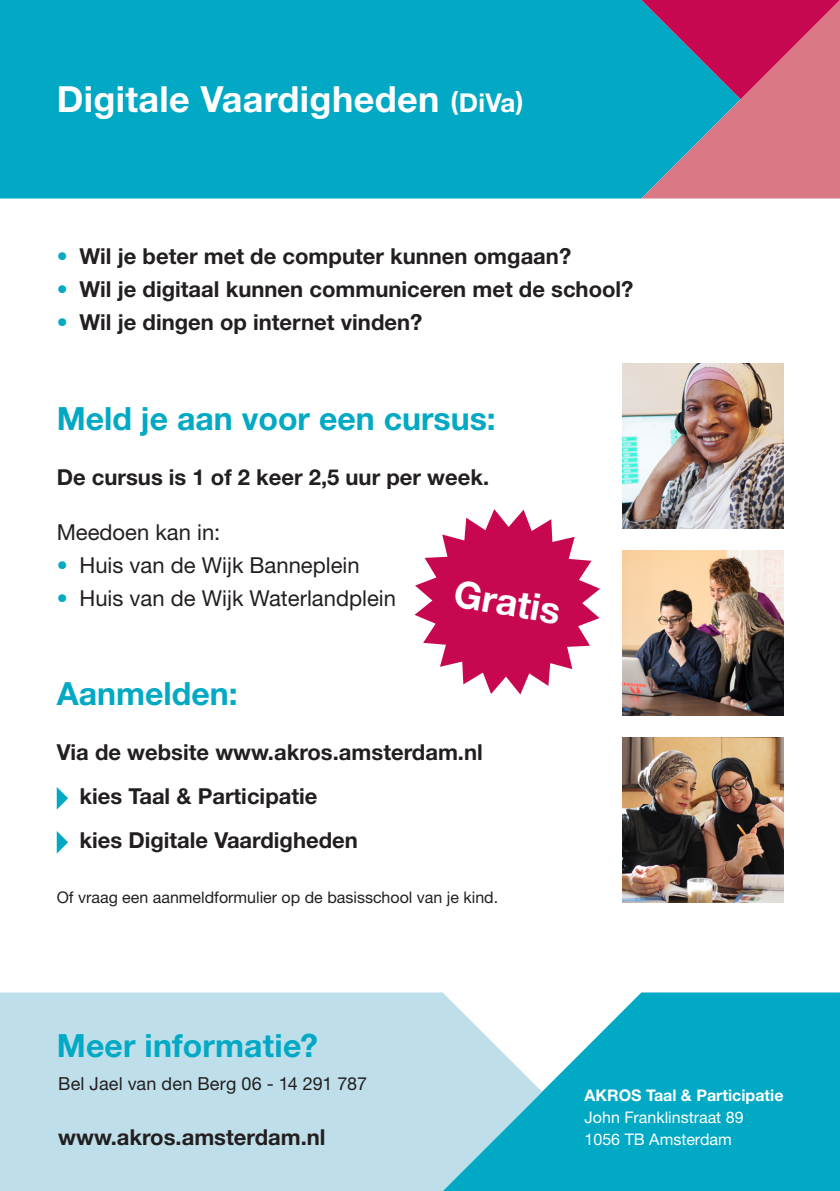
<style>
.page{position:relative;width:840px;height:1191px;background:#fff}
.page>*{position:absolute;margin:0;border:0;box-sizing:border-box;transform-origin:0 0}
.body_Helvetica_8_11{font:700 37.4px "Helvetica Neue LT Std";color:#fff}
.t1{font:700 36px "Helvetica Neue LT Std";letter-spacing:.01em;color:#fff}
.body_Helvetica_8_11-2{font:700 32px "Helvetica Neue LT Std";color:#01a9c4}
.body_Helvetica_8_11-3{font:700 22px "Helvetica Neue LT Std";color:#231f20}
.body_Helvetica_8_11-4{font:22px "Helvetica Neue LT Std";color:#231f20}
.body_Helvetica_8_11-5{font:18px "Helvetica Neue LT Std";letter-spacing:.01em;color:#231f20}
.body_Helvetica_8_11-6{font:16px "Helvetica Neue LT Std";color:#231f20}
.body_Helvetica_8_11-7{font:16px "Helvetica Neue LT Std";color:#fff}
.body_Helvetica_8_11-8{font:700 16px "Helvetica Neue LT Std";color:#fff}
.s1{font-size:26px}
.s2{color:#01a9c4}
.s3{font-weight:700;color:#01a9c4}
</style>
<div class="page">
<img style="left:622px;top:550px;width:160px;height:165px">
<img style="left:622px;top:363px;width:160px;height:165px">
<img style="left:622px;top:737px;width:160px;height:165px">
<div style="left:0;top:0;width:641px;height:198px;background:#01a9c4"></div>
<svg style="left:641px;top:0;width:198px;height:198px;background:#9a6989"></svg>
<svg style="left:541px;top:992px;width:298px;height:199px;background:#17b0c9"></svg>
<svg style="left:0;top:992px;width:541px;height:199px;background:#b8dee9"></svg>
<svg style="left:57px;top:787px;width:11px;height:22px"></svg>
<svg style="left:57px;top:831px;width:11px;height:22px"></svg>
<svg style="left:414px;top:509px;width:185px;height:185px"></svg>
<p class="t1" style="left:57px;top:77px;width:468px">Digitale Vaardigheden <span class="s1">(DiVa)</span></p>
<p class="body_Helvetica_8_11-3" style="left:57px;top:243px;width:515px"><span class="s2">•</span> Wil je beter met de computer kunnen omgaan?</p>
<p class="body_Helvetica_8_11-3" style="left:57px;top:276px;width:578px"><span class="s2">•</span> Wil je digitaal kunnen communiceren met de school?</p>
<p class="body_Helvetica_8_11-3" style="left:57px;top:309px;width:367px"><span class="s2">•</span> Wil je dingen op internet vinden?</p>
<p class="body_Helvetica_8_11-2" style="left:57px;top:398px;width:440px">Meld je aan voor een cursus:</p>
<p class="body_Helvetica_8_11-3" style="left:57px;top:463px;width:433px">De cursus is 1 of 2 keer 2,5 uur per week.</p>
<p class="body_Helvetica_8_11-4" style="left:57px;top:518px;width:165px">Meedoen kan in:</p>
<p class="body_Helvetica_8_11-4" style="left:57px;top:551px;width:304px"><span class="s3">•</span> Huis van de Wijk Banneplein</p>
<p class="body_Helvetica_8_11-4" style="left:57px;top:584px;width:340px"><span class="s3">•</span> Huis van de Wijk Waterlandplein</p>
<p class="body_Helvetica_8_11" style="left:458px;top:570px;width:109px;rotate:10deg">Gratis</p>
<p class="body_Helvetica_8_11-2" style="left:57px;top:673px;width:182px">Aanmelden:</p>
<p class="body_Helvetica_8_11-3" style="left:57px;top:738px;width:427px">Via de website www.akros.amsterdam.nl</p>
<p class="body_Helvetica_8_11-3" style="left:79px;top:782px;width:239px">kies Taal &amp; Participatie</p>
<p class="body_Helvetica_8_11-3" style="left:79px;top:826px;width:280px">kies Digitale Vaardigheden</p>
<p class="body_Helvetica_8_11-6" style="left:57px;top:887px;width:442px">Of vraag een aanmeldformulier op de basisschool van je kind.</p>
<p class="body_Helvetica_8_11-2" style="left:57px;top:1025px;width:263px">Meer informatie?</p>
<p class="body_Helvetica_8_11-5" style="left:58px;top:1072px;width:310px">Bel Jael van den Berg 06 - 14 291 787</p>
<p class="body_Helvetica_8_11-3" style="left:58px;top:1123px;width:269px">www.akros.amsterdam.nl</p>
<p class="body_Helvetica_8_11-8" style="left:584px;top:1085px;width:200px">AKROS Taal &amp; Participatie</p>
<p class="body_Helvetica_8_11-7" style="left:584px;top:1107px;width:160px">John Franklinstraat 89</p>
<p class="body_Helvetica_8_11-7" style="left:584px;top:1129px;width:149px">1056 TB Amsterdam</p>
</div>
